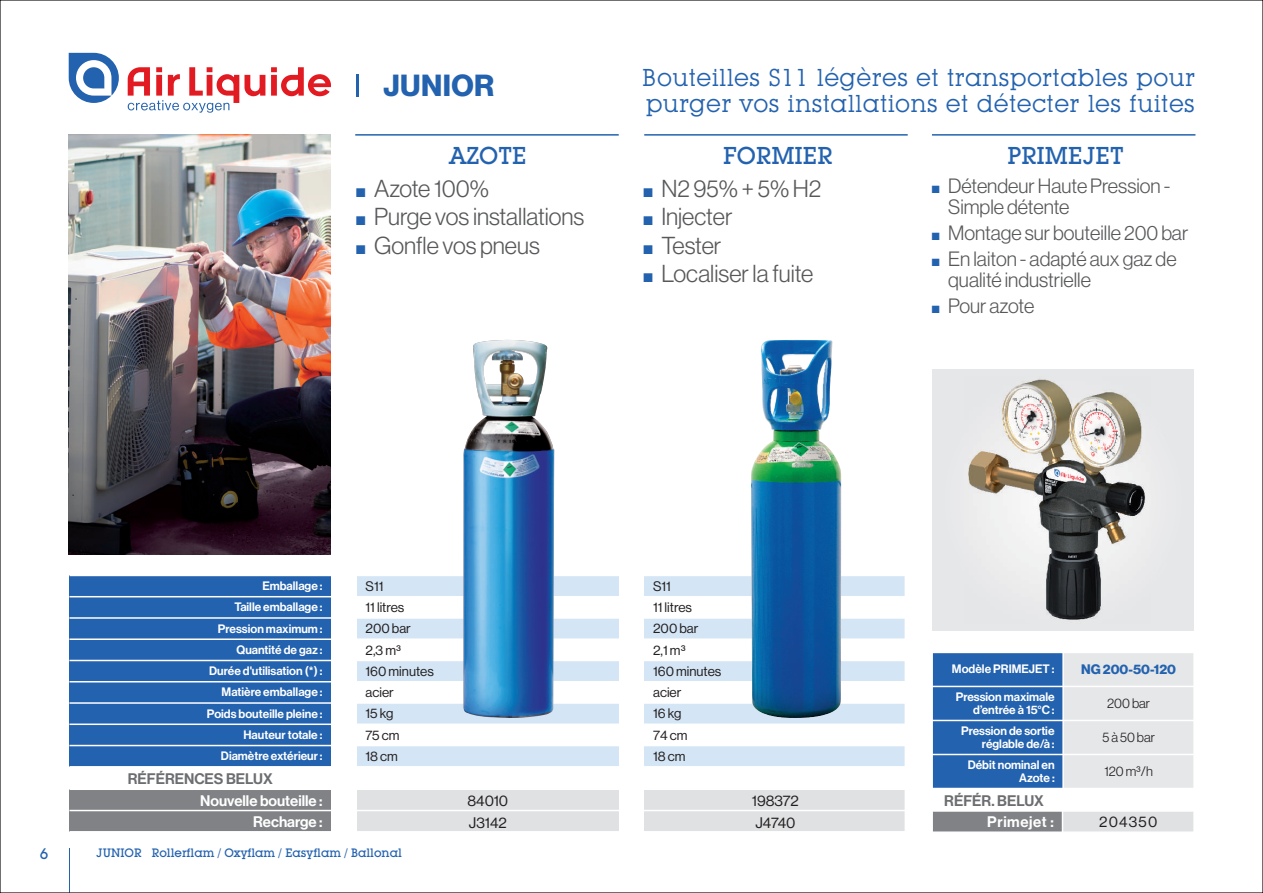
<style>
.page{position:relative;width:1263px;height:893px;background:#fff}
.page>*{position:absolute;margin:0;border:0;box-sizing:border-box;transform-origin:0 0}
.t1{font:29.85px "N Haas Grotesk DS Pro 75 Bd";letter-spacing:.015em;color:#2362af}
.t2{font:24px/28.5px "N Haas Grotesk DS Pro 45 Lt";color:#57585a}
.t3{font:24px/26px "Lubalin Graph IT Cby BT";letter-spacing:.015em;color:#2362af}
.t4{font:500 24px "Lubalin Graph IT Cby BT";color:#2362af}
.t5{font:20.25px/26.2px "N Haas Grotesk DS Pro 45 Lt";color:#57585a}
.t6{font:15px "N Haas Grotesk DS Pro 65 Md";color:#fff}
.t7{font:15px "N Haas Grotesk DS Pro 55 Rg";color:#231f20}
.t8{font:15px "N Haas Grotesk DS Pro 65 Md";color:#6c6d70}
.t9{font:15px "N Haas Grotesk DS Pro 65 Md";letter-spacing:.04em;color:#fff}
.t10{font:500 15px "Lubalin Graph IT Cby BT";color:#2362af}
.t11{font:13.5px "N Haas Grotesk DS Pro 55 Rg";color:#231f20}
.t12{font:13.5px "N Haas Grotesk DS Pro 45 Lt";color:#231f20}
.t13{font:13.5px "N Haas Grotesk DS Pro 75 Bd";color:#2362af}
.t14{font:12px/12.9px "N Haas Grotesk DS Pro 65 Md";color:#fff;text-align:right}
.t15{font:500 12px "Lubalin Graph IT Cby BT";color:#2362af}
</style>
<div class="page">
<div style="left:69px;top:575px;width:262px;height:22px;background:#2362af"></div>
<div style="left:357px;top:575px;width:262px;height:22px;background:#d4e5f5"></div>
<div style="left:645px;top:575px;width:261px;height:22px;background:#d4e5f5"></div>
<div style="left:69px;top:597px;width:262px;height:21px;background:#2362af"></div>
<div style="left:69px;top:618px;width:262px;height:21px;background:#2362af"></div>
<div style="left:357px;top:618px;width:262px;height:21px;background:#d4e5f5"></div>
<div style="left:645px;top:618px;width:261px;height:21px;background:#d4e5f5"></div>
<div style="left:69px;top:639px;width:262px;height:21px;background:#2362af"></div>
<div style="left:69px;top:660px;width:262px;height:22px;background:#2362af"></div>
<div style="left:357px;top:660px;width:262px;height:22px;background:#d4e5f5"></div>
<div style="left:645px;top:660px;width:261px;height:22px;background:#d4e5f5"></div>
<div style="left:69px;top:682px;width:262px;height:21px;background:#2362af"></div>
<div style="left:69px;top:703px;width:262px;height:21px;background:#2362af"></div>
<div style="left:357px;top:703px;width:262px;height:21px;background:#d4e5f5"></div>
<div style="left:645px;top:703px;width:261px;height:21px;background:#d4e5f5"></div>
<div style="left:69px;top:724px;width:262px;height:21px;background:#2362af"></div>
<div style="left:69px;top:745px;width:262px;height:22px;background:#2362af"></div>
<div style="left:357px;top:745px;width:262px;height:22px;background:#d4e5f5"></div>
<div style="left:645px;top:745px;width:261px;height:22px;background:#d4e5f5"></div>
<hr style="left:904px;top:575px;width:4px;height:192px;background:#fff">
<hr style="left:69px;top:766px;width:839px;height:1px;background:#fff">
<hr style="left:69px;top:745px;width:839px;height:1px;background:#fff">
<hr style="left:69px;top:723px;width:839px;height:2px;background:#fff">
<hr style="left:69px;top:702px;width:839px;height:2px;background:#fff">
<hr style="left:69px;top:681px;width:839px;height:1px;background:#fff">
<hr style="left:69px;top:660px;width:839px;height:1px;background:#fff">
<hr style="left:69px;top:638px;width:839px;height:2px;background:#fff">
<hr style="left:69px;top:617px;width:839px;height:2px;background:#fff">
<hr style="left:69px;top:596px;width:839px;height:1px;background:#fff">
<hr style="left:69px;top:575px;width:839px;height:1px;background:#fff">
<div style="left:69px;top:789px;width:262px;height:21px;background:#808285"></div>
<div style="left:357px;top:789px;width:262px;height:21px;background:#e0e1e3"></div>
<div style="left:645px;top:789px;width:261px;height:21px;background:#e0e1e3"></div>
<div style="left:69px;top:810px;width:262px;height:22px;background:#808285"></div>
<div style="left:357px;top:810px;width:262px;height:22px;background:#e0e1e3"></div>
<div style="left:645px;top:810px;width:261px;height:22px;background:#e0e1e3"></div>
<svg style="left:904px;top:790px;width:2px;height:41px"></svg>
<hr style="left:69px;top:831px;width:839px;height:1px;background:#fff">
<hr style="left:69px;top:810px;width:839px;height:1px;background:#fff">
<hr style="left:69px;top:788px;width:839px;height:2px;background:#fff">
<div style="left:932px;top:652px;width:131px;height:34px;background:#2362af"></div>
<div style="left:1063px;top:652px;width:131px;height:34px;background:#e6e7e9"></div>
<div style="left:932px;top:686px;width:131px;height:34px;background:#2362af"></div>
<div style="left:1063px;top:686px;width:131px;height:34px;background:#e6e7e9"></div>
<div style="left:932px;top:720px;width:131px;height:34px;background:#2362af"></div>
<div style="left:1063px;top:720px;width:131px;height:34px;background:#e6e7e9"></div>
<div style="left:932px;top:754px;width:131px;height:34px;background:#2362af"></div>
<div style="left:1063px;top:754px;width:131px;height:34px;background:#e6e7e9"></div>
<hr style="left:931px;top:652px;width:2px;height:137px;background:#fff">
<hr style="left:1062px;top:652px;width:2px;height:137px;background:#fff">
<hr style="left:1193px;top:652px;width:2px;height:137px;background:#fff">
<hr style="left:931px;top:754px;width:264px;height:1px;background:#fff">
<hr style="left:931px;top:720px;width:264px;height:1px;background:#fff">
<hr style="left:931px;top:686px;width:264px;height:1px;background:#fff">
<hr style="left:931px;top:652px;width:264px;height:1px;background:#fff">
<div style="left:932px;top:811px;width:130px;height:21px;background:#808285"></div>
<div style="left:1062px;top:811px;width:132px;height:21px;background:#e0e1e3"></div>
<hr style="left:931px;top:789px;width:2px;height:44px;background:#fff">
<hr style="left:1062px;top:789px;width:1px;height:44px;background:#fff">
<hr style="left:1193px;top:789px;width:2px;height:44px;background:#fff">
<hr style="left:931px;top:831px;width:264px;height:2px;background:#fff">
<hr style="left:931px;top:810px;width:264px;height:2px;background:#fff">
<div style="left:932px;top:369px;width:262px;height:262px;background:#e6e7e9"></div>
<img style="left:964px;top:377px;width:186px;height:246px">
<hr style="left:69px;top:849px;width:1px;height:44px;background:#2362af">
<svg style="left:69px;top:53px;width:50px;height:50px"></svg>
<svg style="left:128px;top:67px;width:203px;height:46px"></svg>
<hr style="left:357px;top:74px;width:2px;height:23px;background:#2362af">
<hr style="left:644px;top:134px;width:264px;height:2px;background:#2362af">
<hr style="left:355px;top:134px;width:264px;height:2px;background:#2362af">
<hr style="left:932px;top:134px;width:263px;height:2px;background:#2362af">
<img style="left:69px;top:135px;width:262px;height:419px">
<img style="left:751px;top:340px;width:90px;height:378px">
<img style="left:463px;top:340px;width:91px;height:378px">
<h1 class="t1" style="left:383px;top:73px;width:112px">JUNIOR</h1>
<h2 class="t3" style="left:642px;top:67px;width:554px">Bouteilles S11 légères et transportables pour purger vos installations et détecter les fuites</h2>
<h2 class="t4" style="left:450px;top:146px;width:78px">AZOTE</h2>
<h2 class="t4" style="left:723px;top:146px;width:111px">FORMIER</h2>
<h2 class="t4" style="left:1007px;top:146px;width:118px">PRIMEJET</h2>
<h2 class="t2" style="left:374px;top:176px;width:212px">Azote 100%<br>Purge vos installations<br>Gonfle vos pneus</h2>
<h3 class="t5" style="left:948px;top:178px;width:224px;line-height:20.5px">Détendeur Haute Pression -<br>Simple détente</h3>
<h2 class="t2" style="left:661px;top:176px;width:162px">N2 95% + 5% H2<br>Injecter<br>Tester<br>Localiser la fuite</h2>
<h3 class="t5" style="left:948px;top:222px;width:242px">Montage sur bouteille 200 bar<br>En laiton - adapté aux gaz de</h3>
<h3 class="t5" style="left:948px;top:268px;width:144px">qualité industrielle<br>Pour azote</h3>
<p class="t10" style="left:40px;top:848px;width:10px">6</p>
<p class="t14" style="left:262px;top:580px;width:62px">Emballage :</p>
<p class="t11" style="left:366px;top:580px;width:19px">S11</p>
<p class="t11" style="left:653px;top:580px;width:19px">S11</p>
<p class="t14" style="left:234px;top:602px;width:90px">Taille emballage :</p>
<p class="t11" style="left:366px;top:601px;width:40px">11 litres</p>
<p class="t11" style="left:653px;top:601px;width:40px">11 litres</p>
<p class="t14" style="left:218px;top:623px;width:106px">Pression maximum :</p>
<p class="t11" style="left:366px;top:623px;width:47px">200 bar</p>
<p class="t11" style="left:653px;top:623px;width:47px">200 bar</p>
<p class="t14" style="left:237px;top:644px;width:88px">Quantité de gaz :</p>
<p class="t11" style="left:366px;top:644px;width:37px">2,3 m³</p>
<p class="t11" style="left:653px;top:644px;width:34px">2,1 m³</p>
<p class="t14" style="left:209px;top:665px;width:115px">Durée d'utilisation (*) :</p>
<p class="t11" style="left:366px;top:665px;width:70px">160 minutes</p>
<p class="t11" style="left:653px;top:665px;width:70px">160 minutes</p>
<p class="t14" style="left:222px;top:687px;width:102px">Matière emballage :</p>
<p class="t11" style="left:366px;top:687px;width:30px">acier</p>
<p class="t11" style="left:653px;top:687px;width:30px">acier</p>
<p class="t14" style="left:207px;top:708px;width:117px">Poids bouteille pleine :</p>
<p class="t11" style="left:366px;top:708px;width:29px">15 kg</p>
<p class="t11" style="left:653px;top:708px;width:30px">16 kg</p>
<p class="t14" style="left:243px;top:729px;width:81px">Hauteur totale :</p>
<p class="t11" style="left:366px;top:729px;width:36px">75 cm</p>
<p class="t11" style="left:653px;top:729px;width:36px">74 cm</p>
<p class="t14" style="left:221px;top:750px;width:103px">Diamètre extérieur :</p>
<p class="t11" style="left:366px;top:750px;width:34px">18 cm</p>
<p class="t11" style="left:653px;top:750px;width:34px">18 cm</p>
<p class="t8" style="left:128px;top:773px;width:146px">RÉFÉRENCES BELUX</p>
<p class="t6" style="left:200px;top:794px;width:124px">Nouvelle bouteille :</p>
<p class="t7" style="left:467px;top:795px;width:42px">84010</p>
<p class="t7" style="left:752px;top:795px;width:49px">198372</p>
<p class="t6" style="left:253px;top:815px;width:71px">Recharge :</p>
<p class="t7" style="left:469px;top:816px;width:40px">J3142</p>
<p class="t7" style="left:755px;top:816px;width:42px">J4740</p>
<p class="t15" style="left:96px;top:848px;width:307px">JUNIOR Rollerflam / Oxyflam / Easyflam / Ballonal</p>
<p class="t14" style="left:952px;top:664px;width:104px">Modèle PRIMEJET :</p>
<p class="t13" style="left:1081px;top:664px;width:96px">NG 200-50-120</p>
<p class="t14" style="left:956px;top:691px;width:100px">Pression maximale d’entrée à 15°C :</p>
<p class="t12" style="left:1107px;top:698px;width:44px">200 bar</p>
<p class="t14" style="left:961px;top:725px;width:95px">Pression de sortie réglable de/à :</p>
<p class="t12" style="left:1102px;top:732px;width:54px">5 à 50 bar</p>
<p class="t14" style="left:968px;top:759px;width:89px">Débit nominal en<br>Azote :</p>
<p class="t12" style="left:1104px;top:766px;width:50px">120 m³/h</p>
<p class="t8" style="left:944px;top:795px;width:101px">RÉFÉR. BELUX</p>
<p class="t9" style="left:987px;top:815px;width:68px">Primejet :</p>
<p class="t7" style="left:1099px;top:815px;width:60px">204350</p>
</div>
